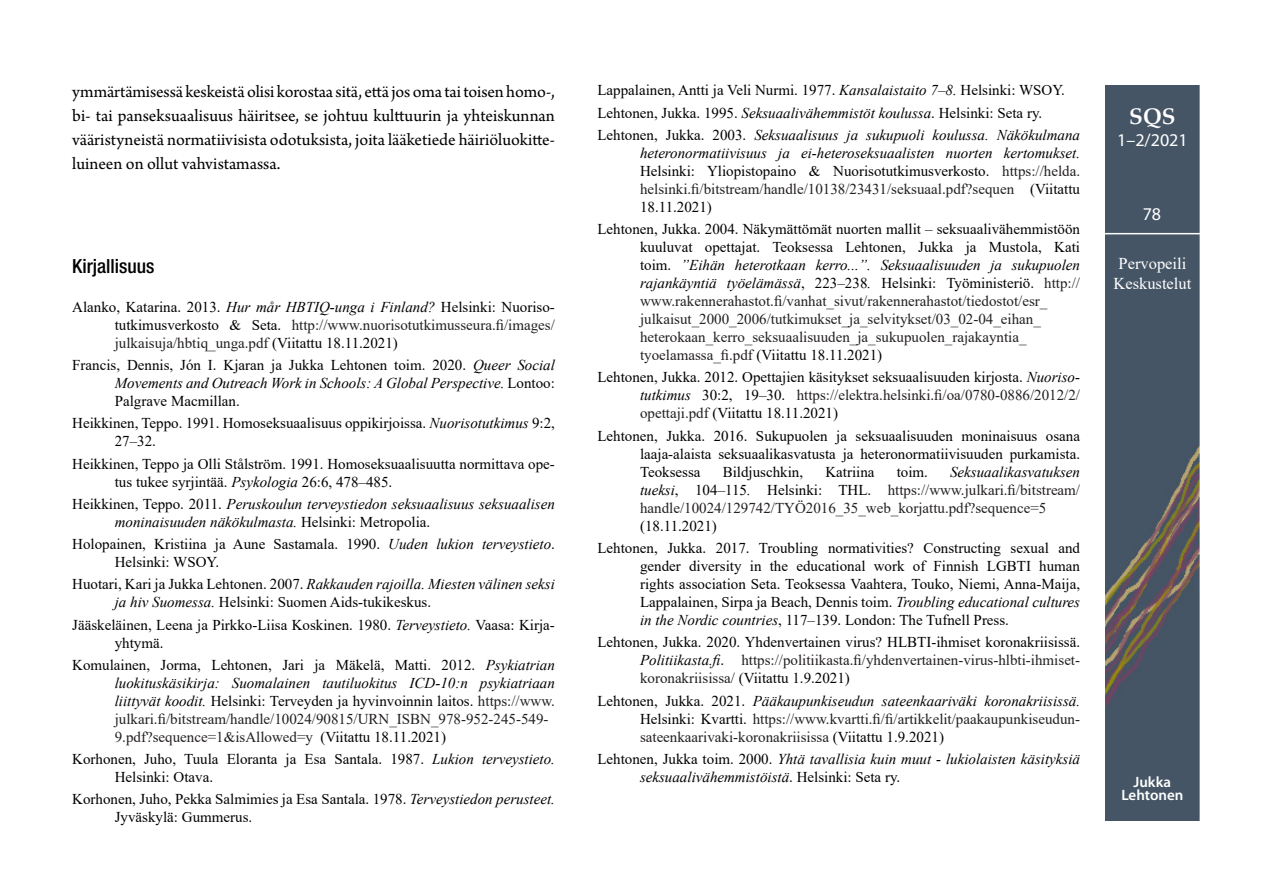
<style>
.page{position:relative;width:1263px;height:893px;background:#fff}
.page>*{position:absolute;margin:0;border:0;box-sizing:border-box;transform-origin:0 0}
.t1{font:700 22.5px "Palatino Linotype";color:#fff}
.Väliotsikko_1_uusi20{font:500 condensed 19.5px "Helvetica Neue";color:#000}
.Leipateksti_suomi-ta{font:18px/24px "Arno Pro";color:#000;text-align:justify}
.t2{font:18px "Myriad Pro";color:#fff}
.t3{font:16.5px/19.8px "Times New Roman";color:#fff;text-align:center}
.Lähdeluettelo{font:15px/18px "Times New Roman";color:#000}
.Lähdeluettelo-2{font:15px/18px "Times New Roman";color:#231f20}
.Lähdeluettelo-3{font:italic 15px/18px "Times New Roman";color:#000}
.t4{font:600 15px/13.5px "Myriad Pro";color:#fff;text-align:center}
.s1{font-style:italic}
.s2{color:#231f20}
.s3{font-style:normal}
.s4{font-style:normal;color:#231f20}
.s5{color:#000}
.s6{font-style:italic;color:#000}
</style>
<div class="page">
<img style="left:1106px;top:85px;width:93px;height:736px">
<hr style="left:1103px;top:233px;width:100px;height:1px;background:#fff">
<p class="Leipateksti_suomi-ta" style="left:72px;top:81px;width:484px">ymmärtämisessä keskeistä olisi korostaa sitä, että jos oma tai toisen homo-, bi- tai panseksuaalisuus häiritsee, se johtuu kulttuurin ja yhteiskunnan vääristyneistä normatiivisista odotuksista, joita lääketiede häiriöluokitte&shy;luineen on ollut vahvistamassa.</p>
<p class="Väliotsikko_1_uusi20" style="left:72px;top:254px;width:84px">Kirjallisuus</p>
<p class="Lähdeluettelo" style="left:115px;top:297px;width:442px;text-align:justify;text-indent:-43px">Alanko, Katarina. 2013. <span class="s1">Hur mår HBTIQ-unga i Finland?</span> Helsinki: Nuoriso&shy;tutkimusverkosto &amp; Seta. <span class="s2">http://www.nuorisotutkimusseura.fi/images/ julkaisuja/hbtiq_unga.pdf</span> (Viitattu 18.11.2021)</p>
<p class="Lähdeluettelo" style="left:115px;top:356px;width:442px;text-align:justify;text-indent:-43px">Francis, Dennis, Jón I. Kjaran ja Jukka Lehtonen toim. 2020. <span class="s1">Queer Social Movements and Outreach Work in Schools: A Global Perspective.</span> Lontoo:<br>Palgrave Macmillan.</p>
<p class="Lähdeluettelo" style="left:115px;top:414px;width:442px;text-indent:-43px">Heikkinen, Teppo. 1991. Homoseksuaalisuus oppikirjoissa. <span class="s1">Nuorisotutkimus</span> 9:2,<br>27–32.</p>
<p class="Lähdeluettelo" style="left:115px;top:454px;width:442px;text-indent:-43px">Heikkinen, Teppo ja Olli Stålström. 1991. Homoseksuaalisuutta normittava ope&shy;tus tukee syrjintää. <span class="s1">Psykologia</span> 26:6, 478–485.</p>
<p class="Lähdeluettelo-3" style="left:115px;top:494px;width:442px;text-indent:-43px"><span class="s3">Heikkinen, Teppo. 2011.</span> Peruskoulun terveystiedon seksuaalisuus seksuaalisen moninaisuuden näkökulmasta. <span class="s3">Helsinki: Metropolia.</span></p>
<p class="Lähdeluettelo" style="left:115px;top:535px;width:442px;text-indent:-43px">Holopainen, Kristiina ja Aune Sastamala. 1990. <span class="s1">Uuden lukion terveystieto</span>.<br>Helsinki: WSOY.</p>
<p class="Lähdeluettelo" style="left:115px;top:575px;width:442px;text-indent:-43px">Huotari, Kari ja Jukka Lehtonen. 2007. <span class="s1">Rakkauden rajoilla. Miesten välinen seksi ja hiv Suomessa.</span> Helsinki: Suomen Aids-tukikeskus.</p>
<p class="Lähdeluettelo" style="left:115px;top:615px;width:442px;text-indent:-43px">Jääskeläinen, Leena ja Pirkko-Liisa Koskinen. 1980. <span class="s1">Terveystieto.</span> Vaasa: Kirja&shy;yhtymä.</p>
<p class="Lähdeluettelo" style="left:115px;top:655px;width:442px;text-indent:-43px">Komulainen, Jorma, Lehtonen, Jari ja Mäkelä, Matti. 2012. <span class="s1">Psykiatrian luokituskäsikirja: Suomalainen tautiluokitus ICD-10:n psykiatriaan liittyvät koodit.</span> Helsinki: Terveyden ja hyvinvoinnin laitos. <span class="s2">https://www. julkari.fi/bitstream/handle/10024/90815/URN_ISBN_978-952-245-549- 9.pdf?sequence=1&amp;isAllowed=y</span> (Viitattu 18.11.2021)</p>
<p class="Lähdeluettelo" style="left:115px;top:750px;width:442px;text-indent:-43px">Korhonen, Juho, Tuula Eloranta ja Esa Santala. 1987. <span class="s1">Lukion terveystieto.<br></span>Helsinki: Otava.</p>
<p class="Lähdeluettelo" style="left:115px;top:790px;width:442px;text-indent:-43px">Korhonen, Juho, Pekka Salmimies ja Esa Santala. 1978. <span class="s1">Terveystiedon perusteet.<br></span>Jyväskylä: Gummerus.</p>
<p class="Lähdeluettelo" style="left:597px;top:81px;width:469px">Lappalainen, Antti ja Veli Nurmi. 1977. <span class="s1">Kansalaistaito 7</span>–<span class="s1">8.</span> Helsinki: WSOY.</p>
<p class="Lähdeluettelo" style="left:597px;top:103px;width:446px">Lehtonen, Jukka. 1995. <span class="s1">Seksuaalivähemmistöt koulussa</span>. Helsinki: Seta ry.</p>
<p class="Lähdeluettelo-3" style="left:640px;top:126px;width:442px;text-align:justify;text-indent:-43px"><span class="s3">Lehtonen, Jukka. 2003.</span> Seksuaalisuus ja sukupuoli koulussa. Näkökulmana heteronormatiivisuus ja ei-heteroseksuaalisten nuorten kertomukset.<br><span class="s3">Helsinki: Yliopistopaino &amp; Nuorisotutkimusverkosto.</span> <span class="s4">https://helda. helsinki.fi/bitstream/handle/10138/23431/seksuaal.pdf?sequen</span> <span class="s3">(Viitattu 18.11.2021)</span></p>
<p class="Lähdeluettelo-2" style="left:640px;top:220px;width:442px;text-indent:-43px"><span class="s5">Lehtonen, Jukka. 2004. Näkymättömät nuorten mallit – seksuaalivähemmistöön kuuluvat opettajat. Teoksessa Lehtonen, Jukka ja Mustola, Kati toim.</span> <span class="s6">”Eihän heterotkaan kerro...”. Seksuaalisuuden ja sukupuolen rajankäyntiä työelämässä</span><span class="s5">, 223–238</span><span class="s6">.</span> <span class="s5">Helsinki: Työministeriö.</span> http:// www.rakennerahastot.fi/vanhat_sivut/rakennerahastot/tiedostot/esr_ julkaisut_2000_2006/tutkimukset_ja_selvitykset/03_02-04_eihan_ heterokaan_kerro_seksuaalisuuden_ja_sukupuolen_rajakayntia_ tyoelamassa_fi.pdf <span class="s5">(Viitattu 18.11.2021)</span></p>
<p class="Lähdeluettelo" style="left:640px;top:368px;width:442px;text-align:justify;text-indent:-43px">Lehtonen, Jukka. 2012. Opettajien käsitykset seksuaalisuuden kirjosta. <span class="s1">Nuoriso&shy;tutkimus</span> 30:2, 19–30. <span class="s2">https://elektra.helsinki.fi/oa/0780-0886/2012/2/ opettaji.pdf</span> (Viitattu 18.11.2021)</p>
<p class="Lähdeluettelo" style="left:640px;top:426px;width:442px;text-align:justify;text-indent:-43px">Lehtonen, Jukka. 2016. Sukupuolen ja seksuaalisuuden moninaisuus osana laaja-alaista seksuaalikasvatusta ja heteronormatiivisuuden purkamista.<br>Teoksessa</p>
<p class="Lähdeluettelo" style="left:723px;top:462px;width:82px">Bildjuschkin,</p>
<p class="Lähdeluettelo" style="left:825px;top:462px;width:51px">Katriina</p>
<p class="Lähdeluettelo" style="left:897px;top:462px;width:33px">toim.</p>
<p class="Lähdeluettelo-2" style="left:640px;top:462px;width:442px;text-indent:310px"><span class="s6">Seksuaalikasvatuksen tueksi</span><span class="s5">, 104–115</span><span class="s6">.</span> <span class="s5">Helsinki: THL.</span> https://www.julkari.fi/bitstream/ handle/10024/129742/TYÖ2016_35_web_korjattu.pdf?sequence=5 <span class="s5">(18.11.2021)</span></p>
<p class="Lähdeluettelo" style="left:640px;top:538px;width:442px;text-align:justify;text-indent:-43px">Lehtonen, Jukka. 2017. Troubling normativities? Constructing sexual and gender diversity in the educational work of Finnish LGBTI human rights association Seta. Teoksessa Vaahtera, Touko, Niemi, Anna-Maija, Lappalainen, Sirpa ja Beach, Dennis toim. <span class="s1">Troubling educational cultures in the Nordic countries</span>, 117–139. London: The Tufnell Press.</p>
<p class="Lähdeluettelo" style="left:640px;top:633px;width:442px;text-align:justify;text-indent:-43px">Lehtonen, Jukka. 2020. Yhdenvertainen virus? HLBTI-ihmiset koronakriisissä.<br><span class="s1">Politiikasta.fi</span>. <span class="s2">https://politiikasta.fi/yhdenvertainen-virus-hlbti-ihmiset&shy;koronakriisissa/</span> (Viitattu 1.9.2021)</p>
<p class="Lähdeluettelo-2" style="left:640px;top:691px;width:442px;text-align:justify;text-indent:-43px"><span class="s5">Lehtonen, Jukka. 2021.</span> <span class="s6">Pääkaupunkiseudun sateenkaariväki koronakriisissä.<br></span><span class="s5">Helsinki: Kvartti.</span> https://www.kvartti.fi/fi/artikkelit/paakaupunkiseudun&shy;sateenkaarivaki-koronakriisissa <span class="s5">(Viitattu 1.9.2021)</span></p>
<p class="Lähdeluettelo-3" style="left:640px;top:749px;width:442px;text-indent:-43px"><span class="s3">Lehtonen, Jukka toim. 2000.</span> Yhtä tavallisia kuin muut - lukiolaisten käsityksiä seksuaalivähemmistöistä<span class="s3">. Helsinki: Seta ry.</span></p>
<h1 class="t1" style="left:1129px;top:101px;width:48px">SQS</h1>
<p class="t2" style="left:1117px;top:130px;width:72px">1–2/2021</p>
<p class="t2" style="left:1143px;top:204px;width:20px">78</p>
<p class="t3" style="left:1113px;top:253px;width:79px">Pervopeili<br>Keskustelut</p>
<p class="t4" style="left:1121px;top:775px;width:64px">Jukka<br>Lehtonen</p>
</div>
